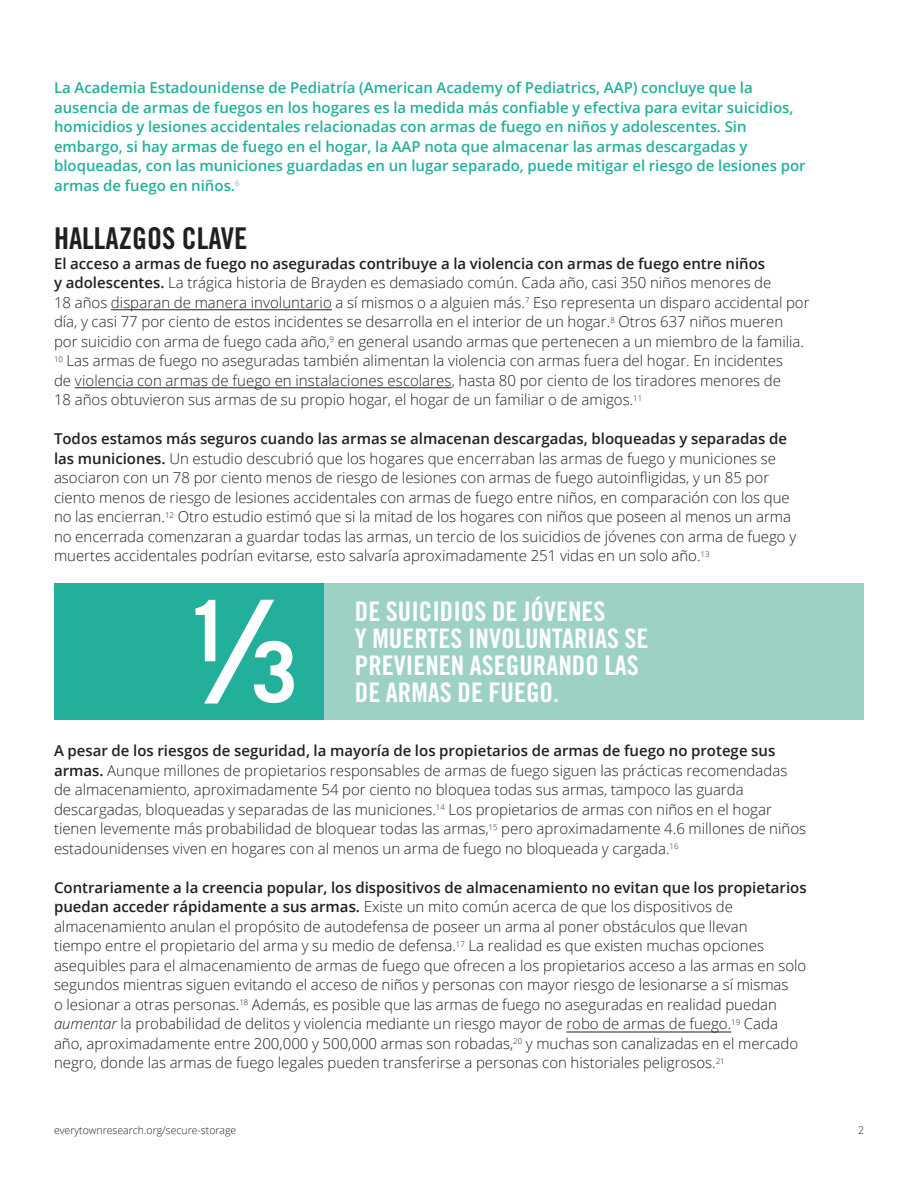
<style>
.page{position:relative;width:918px;height:1188px;background:#fff}
.page>*{position:absolute;margin:0;border:0;box-sizing:border-box;transform-origin:0 0}
.t1{font:30px "Trade Gothic LT Std Bd Cn 20";color:#231f20}
.t2{font:27px/27px "Trade Gothic LT Std Bd Cn 20";color:#fff}
.t3{font:300 15px/19.5px "Open Sans";color:#231f20}
.t4{font:600 15px/19.5px "Open Sans";color:#23b09b}
.t5{font:300 10.5px "Open Sans";color:#231f20}
.s1{font-weight:600}
.s2{font-style:italic}
</style>
<div class="page">
<hr style="left:111px;top:309px;width:221px;height:1px;background:#231f20">
<hr style="left:75px;top:387px;width:377px;height:1px;background:#231f20">
<hr style="left:566px;top:1032px;width:165px;height:1px;background:#231f20">
<div style="left:54px;top:584px;width:810px;height:136px;background:#9ed1c6"></div>
<div style="left:54px;top:584px;width:270px;height:136px;background:#23b09b"></div>
<svg style="left:195px;top:600px;width:99px;height:104px"></svg>
<p class="t4" style="left:54px;top:77px;width:753px">La Academia Estadounidense de Pediatría (American Academy of Pediatrics, AAP) concluye que la ausencia de armas de fuegos en los hogares es la medida más confiable y efectiva para evitar suicidios, homicidios y lesiones accidentales relacionadas con armas de fuego en niños y adolescentes. Sin embargo, si hay armas de fuego en el hogar, la AAP nota que almacenar las armas descargadas y bloqueadas, con las municiones guardadas en un lugar separado, puede mitigar el riesgo de lesiones por armas de fuego en niños.<sup>6</sup></p>
<p class="t1" style="left:54px;top:220px;width:195px">HALLAZGOS CLAVE</p>
<p class="t3" style="left:54px;top:253px;width:757px"><span class="s1">El acceso a armas de fuego no aseguradas contribuye a la violencia con armas de fuego entre niños<br>y adolescentes.</span> La trágica historia de Brayden es demasiado común. Cada año, casi 350 niños menores de<br>18 años disparan de manera involuntario a sí mismos o a alguien más.<sup>7</sup> Eso representa un disparo accidental por día, y casi 77 por ciento de estos incidentes se desarrolla en el interior de un hogar.<sup>8</sup> Otros 637 niños mueren por suicidio con arma de fuego cada año,<sup>9</sup> en general usando armas que pertenecen a un miembro de la familia.<br><sup>10</sup> Las armas de fuego no aseguradas también alimentan la violencia con armas fuera del hogar. En incidentes<br>de violencia con armas de fuego en instalaciones escolares, hasta 80 por ciento de los tiradores menores de<br>18 años obtuvieron sus armas de su propio hogar, el hogar de un familiar o de amigos.<sup>11</sup></p>
<p class="t3" style="left:54px;top:428px;width:744px"><span class="s1">Todos estamos más seguros cuando las armas se almacenan descargadas, bloqueadas y separadas de las municiones.</span> Un estudio descubrió que los hogares que encerraban las armas de fuego y municiones se asociaron con un 78 por ciento menos de riesgo de lesiones con armas de fuego autoinfligidas, y un 85 por ciento menos de riesgo de lesiones accidentales con armas de fuego entre niños, en comparación con los que no las encierran.<sup>12</sup> Otro estudio estimó que si la mitad de los hogares con niños que poseen al menos un arma no encerrada comenzaran a guardar todas las armas, un tercio de los suicidios de jóvenes con arma de fuego y muertes accidentales podrían evitarse, esto salvaría aproximadamente 251 vidas en un solo año.<sup>13</sup></p>
<p class="t2" style="left:355px;top:598px;width:252px">DE SUICIDIOS DE JÓVENES</p>
<p class="t2" style="left:355px;top:625px;width:295px">Y MUERTES INVOLUNTARIAS SE<br>PREVIENEN ASEGURANDO LAS</p>
<p class="t2" style="left:355px;top:679px;width:206px">DE ARMAS DE FUEGO.</p>
<p class="t3" style="left:54px;top:740px;width:754px"><span class="s1">A pesar de los riesgos de seguridad, la mayoría de los propietarios de armas de fuego no protege sus armas.</span> Aunque millones de propietarios responsables de armas de fuego siguen las prácticas recomendadas de almacenamiento, aproximadamente 54 por ciento no bloquea todas sus armas, tampoco las guarda descargadas, bloqueadas y separadas de las municiones.<sup>14</sup> Los propietarios de armas con niños en el hogar tienen levemente más probabilidad de bloquear todas las armas,<sup>15</sup> pero aproximadamente 4.6 millones de niños estadounidenses viven en hogares con al menos un arma de fuego no bloqueada y cargada.<sup>16</sup></p>
<p class="t3" style="left:54px;top:877px;width:754px"><span class="s1">Contrariamente a la creencia popular, los dispositivos de almacenamiento no evitan que los propietarios puedan acceder rápidamente a sus armas.</span> Existe un mito común acerca de que los dispositivos de almacenamiento anulan el propósito de autodefensa de poseer un arma al poner obstáculos que llevan<br>tiempo entre el propietario del arma y su medio de defensa.<sup>17</sup> La realidad es que existen muchas opciones asequibles para el almacenamiento de armas de fuego que ofrecen a los propietarios acceso a las armas en solo segundos mientras siguen evitando el acceso de niños y personas con mayor riesgo de lesionarse a sí mismas<br>o lesionar a otras personas.<sup>18</sup> Además, es posible que las armas de fuego no aseguradas en realidad puedan <span class="s2">aumentar</span> la probabilidad de delitos y violencia mediante un riesgo mayor de robo de armas de fuego.<sup>19</sup> Cada año, aproximadamente entre 200,000 y 500,000 armas son robadas,<sup>20</sup> y muchas son canalizadas en el mercado negro, donde las armas de fuego legales pueden transferirse a personas con historiales peligrosos.<sup>21</sup></p>
<p class="t5" style="left:54px;top:1123px;width:184px">everytownresearch.org/secure-storage</p>
<p class="t5" style="left:858px;top:1123px;width:7px">2</p>
</div>
